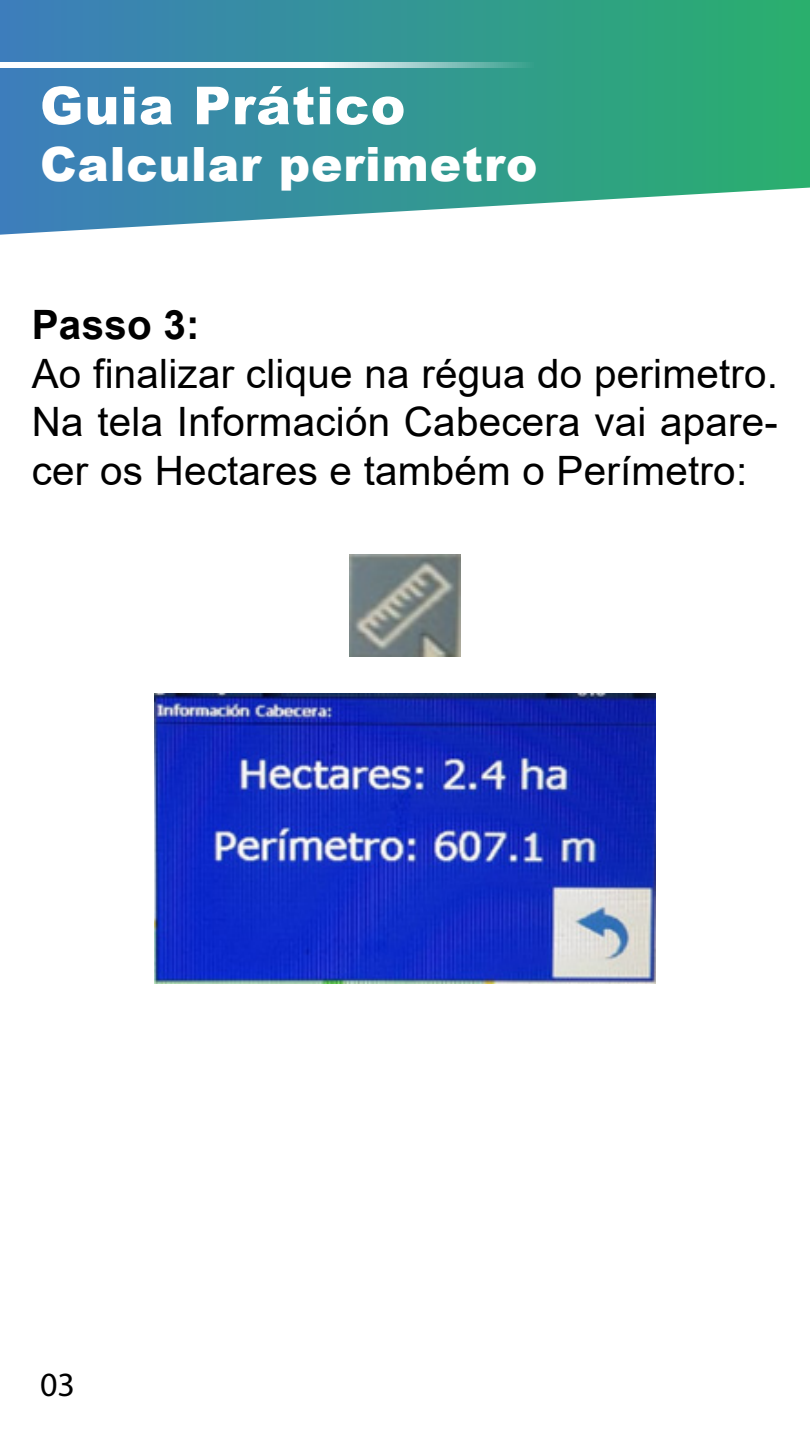
<style>
.page{position:relative;width:810px;height:1440px;background:#fff}
.page>*{position:absolute;margin:0;border:0;box-sizing:border-box;transform-origin:0 0}
.t1{font:900 52.43px "Arial";letter-spacing:.02em;color:#fff}
.t2{font:900 47.25px "Arial";letter-spacing:.02em;color:#fff}
.t3{font:40.5px/48.6px "Arial";letter-spacing:.005em;color:#000;text-align:justify}
.t4{font:700 40.5px "Arial";letter-spacing:.005em;color:#000}
.t5{font:34.05px "Myriad Pro";color:#000}
</style>
<div class="page">
<svg style="left:0;top:0;width:810px;height:235px;background:#48a0a0"></svg>
<svg style="left:0;top:63px;width:534px;height:5px"></svg>
<img style="left:155px;top:693px;width:500px;height:291px">
<img style="left:350px;top:555px;width:110px;height:102px">
<p class="t1" style="left:40px;top:67px;width:367px">Guia Prático</p>
<p class="t2" style="left:40px;top:130px;width:499px">Calcular perimetro</p>
<p class="t4" style="left:32px;top:296px;width:169px">Passo 3:</p>
<p class="t3" style="left:32px;top:349px;width:748px">Ao finalizar clique na régua do perimetro.<br>Na tela Información Cabecera vai apare&shy;cer os Hectares e também o Perímetro:</p>
<p class="t5" style="left:40px;top:1364px;width:36px">03</p>
</div>
